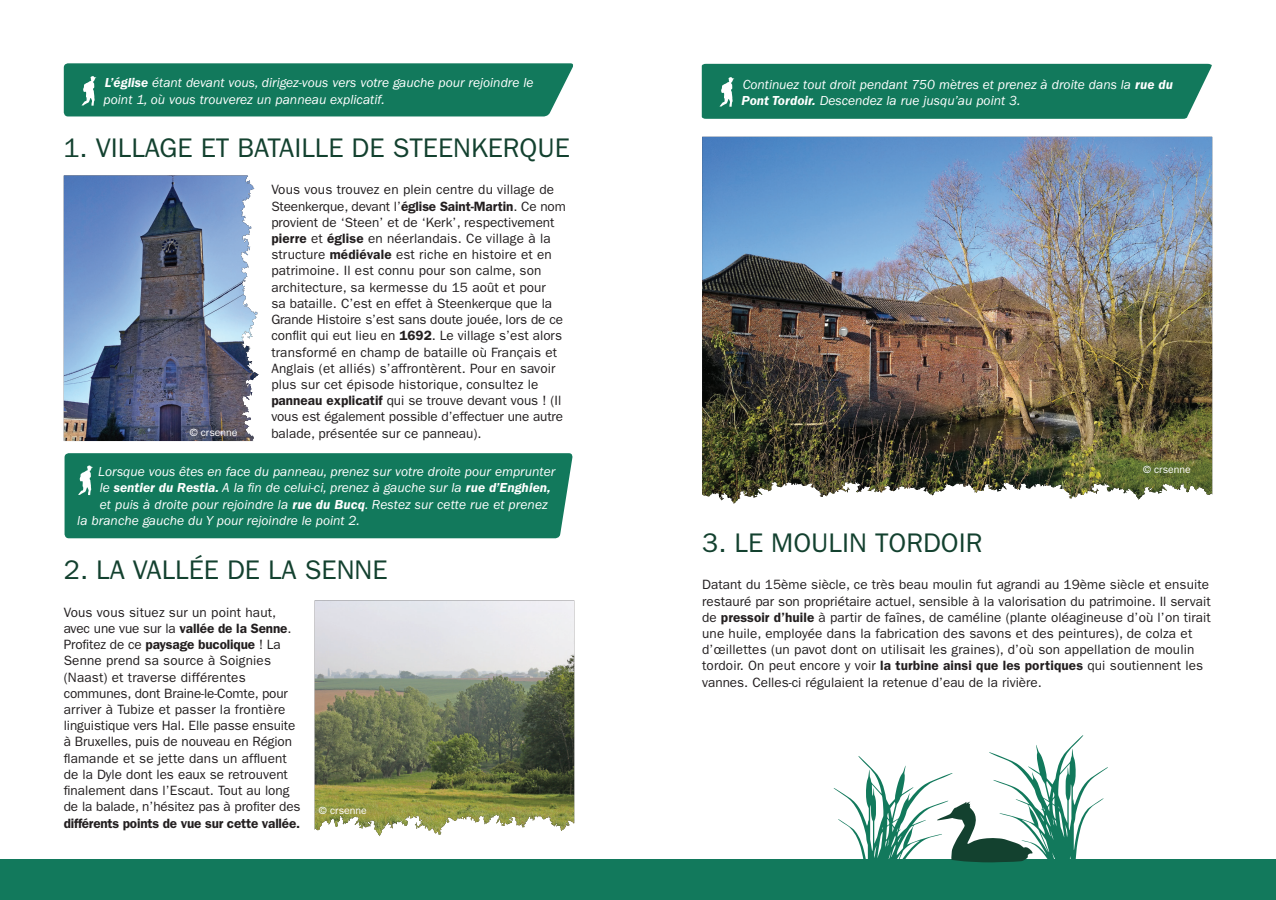
<style>
.page{position:relative;width:1276px;height:900px;background:#fff}
.page>*{position:absolute;margin:0;border:0;box-sizing:border-box;transform-origin:0 0}
.Titre{font:27px "ITC Franklin Gothic Std";color:#13412f}
.Texte{font:13.5px/16.2px "ITC Franklin Gothic Std";letter-spacing:.005em;color:#231f20}
.Indication_Ballade{font:italic 13.5px/16.5px "ITC Franklin Gothic Std";color:#fff}
.Infos{font:10.5px "ITC Franklin Gothic Std";color:#fff}
.s1{font-weight:600}
</style>
<div class="page">
<div style="left:0;top:859px;width:1276px;height:40px;background:#12795c"></div>
<div style="left:64px;top:63px;width:509px;height:53px;background:#12795c"></div>
<div style="left:702px;top:64px;width:509px;height:55px;background:#12795c"></div>
<svg style="left:833px;top:735px;width:275px;height:128px"></svg>
<div style="left:65px;top:453px;width:508px;height:85px;background:#12795c"></div>
<img style="left:64px;top:175px;width:190px;height:266px">
<svg style="left:317px;top:600px;width:257px;height:236px;background:#979d85"></svg>
<img style="left:315px;top:600px;width:59px;height:230px">
<img style="left:758px;top:137px;width:454px;height:363px">
<img style="left:702px;top:137px;width:56px;height:366px">
<p class="Indication_Ballade" style="left:104px;top:75px;width:431px"><span class="s1">L’église</span> étant devant vous, dirigez-vous vers votre gauche pour rejoindre le point 1, où vous trouverez un panneau explicatif.</p>
<p class="Indication_Ballade" style="left:741px;top:76px;width:433px">Continuez tout droit pendant 750 mètres et prenez à droite dans la <span class="s1">rue du<br>Pont Tordoir.</span> Descendez la rue jusqu’au point 3.</p>
<p class="Titre" style="left:63px;top:132px;width:508px">1. VILLAGE ET BATAILLE DE STEENKERQUE</p>
<p class="Texte" style="left:271px;top:182px;width:296px">Vous vous trouvez en plein centre du village de Steenkerque, devant l’<span class="s1">église Saint-Martin</span>. Ce nom provient de ‘Steen’ et de ‘Kerk’, respectivement <span class="s1">pierre</span> et <span class="s1">église</span> en néerlandais. Ce village à la structure <span class="s1">médiévale</span> est riche en histoire et en patrimoine. Il est connu pour son calme, son architecture, sa kermesse du 15 août et pour<br>sa bataille. C’est en effet à Steenkerque que la Grande Histoire s’est sans doute jouée, lors de ce conflit qui eut lieu en <span class="s1">1692</span>. Le village s’est alors transformé en champ de bataille où Français et Anglais (et alliés) s’affrontèrent. Pour en savoir plus sur cet épisode historique, consultez le <span class="s1">panneau explicatif</span> qui se trouve devant vous ! (Il vous est également possible d’effectuer une autre balade, présentée sur ce panneau).</p>
<p class="Infos" style="left:190px;top:426px;width:49px">© crsenne</p>
<p class="Indication_Ballade" style="left:98px;top:463px;width:458px">Lorsque vous êtes en face du panneau, prenez sur votre droite pour emprunter</p>
<p class="Indication_Ballade" style="left:100px;top:479px;width:452px">le <span class="s1">sentier du Restia.</span> A la fin de celui-ci, prenez à gauche sur la <span class="s1">rue d’Enghien,</span></p>
<p class="Indication_Ballade" style="left:100px;top:496px;width:449px">et puis à droite pour rejoindre la <span class="s1">rue du Bucq</span>. Restez sur cette rue et prenez</p>
<p class="Indication_Ballade" style="left:77px;top:512px;width:284px">la branche gauche du Y pour rejoindre le point 2.</p>
<p class="Titre" style="left:64px;top:554px;width:325px">2. LA VALLÉE DE LA SENNE</p>
<p class="Texte" style="left:64px;top:604px;width:238px">Vous vous situez sur un point haut, avec une vue sur la <span class="s1">vallée de la Senne</span>.<br>Profitez de ce <span class="s1">paysage bucolique</span> ! La Senne prend sa source à Soignies (Naast) et traverse différentes communes, dont Braine-le-Comte, pour arriver à Tubize et passer la frontière linguistique vers Hal. Elle passe ensuite à Bruxelles, puis de nouveau en Région flamande et se jette dans un affluent de la Dyle dont les eaux se retrouvent finalement dans l’Escaut. Tout au long de la balade, n’hésitez pas à profiter des <span class="s1">différents points de vue sur cette vallée.</span></p>
<p class="Infos" style="left:319px;top:804px;width:49px">© crsenne</p>
<p class="Infos" style="left:1143px;top:463px;width:49px">© crsenne</p>
<p class="Titre" style="left:702px;top:527px;width:282px">3. LE MOULIN TORDOIR</p>
<p class="Texte" style="left:702px;top:576px;width:510px">Datant du 15ème siècle, ce très beau moulin fut agrandi au 19ème siècle et ensuite restauré par son propriétaire actuel, sensible à la valorisation du patrimoine. Il servait de <span class="s1">pressoir d’huile</span> à partir de faînes, de caméline (plante oléagineuse d’où l’on tirait une huile, employée dans la fabrication des savons et des peintures), de colza et d’œillettes (un pavot dont on utilisait les graines), d’où son appellation de moulin tordoir. On peut encore y voir <span class="s1">la turbine ainsi que les portiques</span> qui soutiennent les vannes. Celles-ci régulaient la retenue d’eau de la rivière.</p>
</div>
